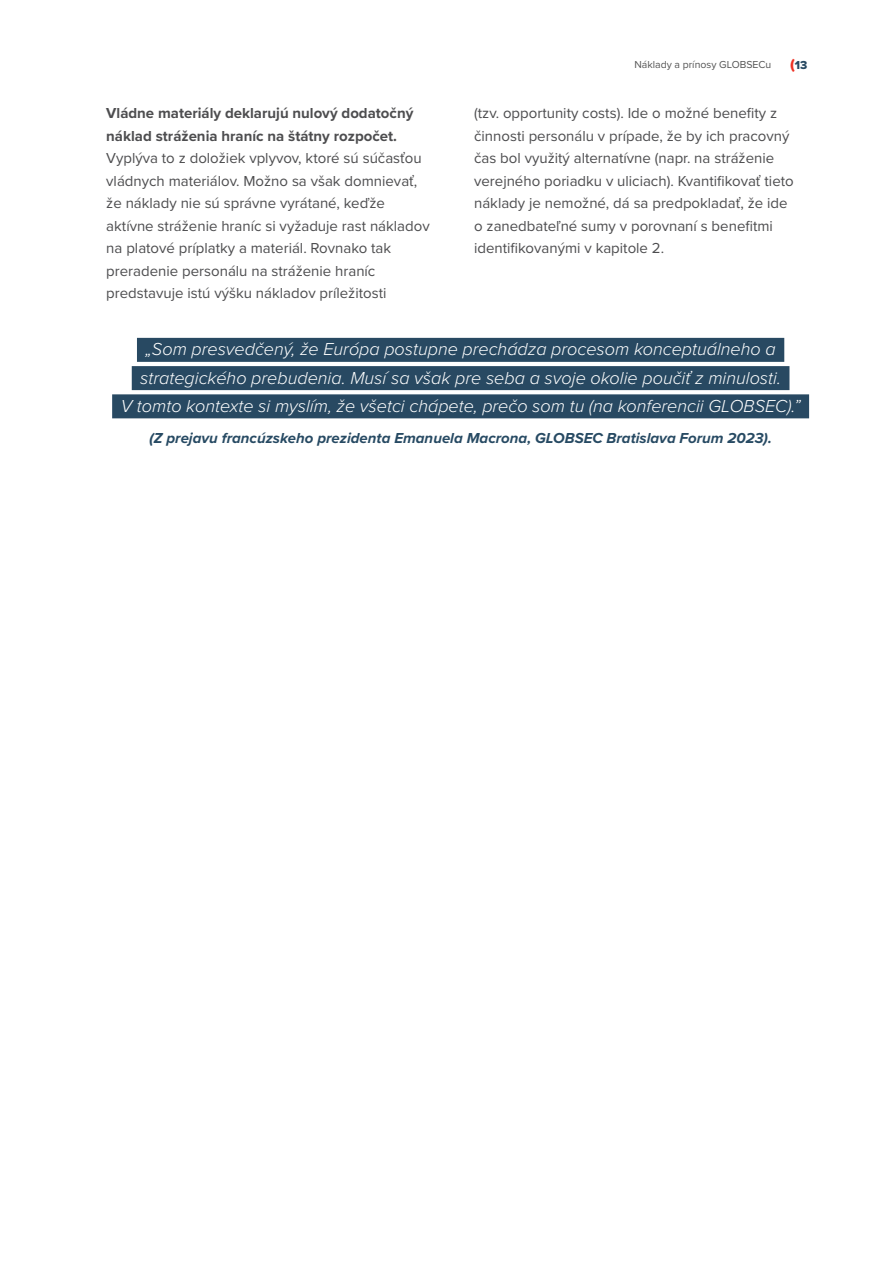
<style>
.page{position:relative;width:893px;height:1263px;background:#fff}
.page>*{position:absolute;margin:0;border:0;box-sizing:border-box;transform-origin:0 0}
.t1{font:italic 300 18px/28.2px "Proxima Nova";color:#fff;text-align:center}
.t2{font:15px/22.5px "Proxima Nova";color:#4d4d4f}
.t3{font:700 15px/22.5px "Proxima Nova";color:#4d4d4f}
.t4{font:italic 700 15px "Proxima Nova";color:#274a63}
.t5{font:12px "Proxima Nova Extrabld";color:#284962}
.t6{font:10.5px "Proxima Nova";color:#545454}
.s1{font-size:15px;color:#ee3124}
</style>
<div class="page">
<div style="left:137px;top:338px;width:647px;height:24px;background:#284962"></div>
<div style="left:132px;top:366px;width:657px;height:24px;background:#284962"></div>
<div style="left:112px;top:394px;width:697px;height:24px;background:#284962"></div>
<p class="t3" style="left:106px;top:102px;width:309px">Vládne materiály deklarujú nulový dodatočný náklad stráženia hraníc na štátny rozpočet.</p>
<p class="t2" style="left:106px;top:146px;width:325px">Vyplýva to z doložiek vplyvov, ktoré sú súčasťou vládnych materiálov. Možno sa však domnievať, že náklady nie sú správne vyrátané, keďže aktívne stráženie hraníc si vyžaduje rast nákladov na platové príplatky a materiál. Rovnako tak preradenie personálu na stráženie hraníc predstavuje istú výšku nákladov príležitosti</p>
<p class="t6" style="left:634px;top:57px;width:138px">Náklady a prínosy GLOBSECu</p>
<p class="t5" style="left:790px;top:56px;width:19px"><span class="s1">(</span>13</p>
<p class="t2" style="left:474px;top:101px;width:321px">(tzv. opportunity costs). Ide o možné benefity z činnosti personálu v prípade, že by ich pracovný čas bol využitý alternatívne (napr. na stráženie verejného poriadku v uliciach). Kvantifikovať tieto náklady je nemožné, dá sa predpokladať, že ide o zanedbateľné sumy v porovnaní s benefitmi identifikovanými v kapitole 2.</p>
<p class="t1" style="left:121px;top:334px;width:681px">„Som presvedčený, že Európa postupne prechádza procesom konceptuálneho a strategického prebudenia. Musí sa však pre seba a svoje okolie poučiť z minulosti.<br>V tomto kontexte si myslím, že všetci chápete, prečo som tu (na konferencii GLOBSEC).”</p>
<p class="t4" style="left:149px;top:427px;width:624px">(Z prejavu francúzskeho prezidenta Emanuela Macrona, GLOBSEC Bratislava Forum 2023).</p>
</div>
